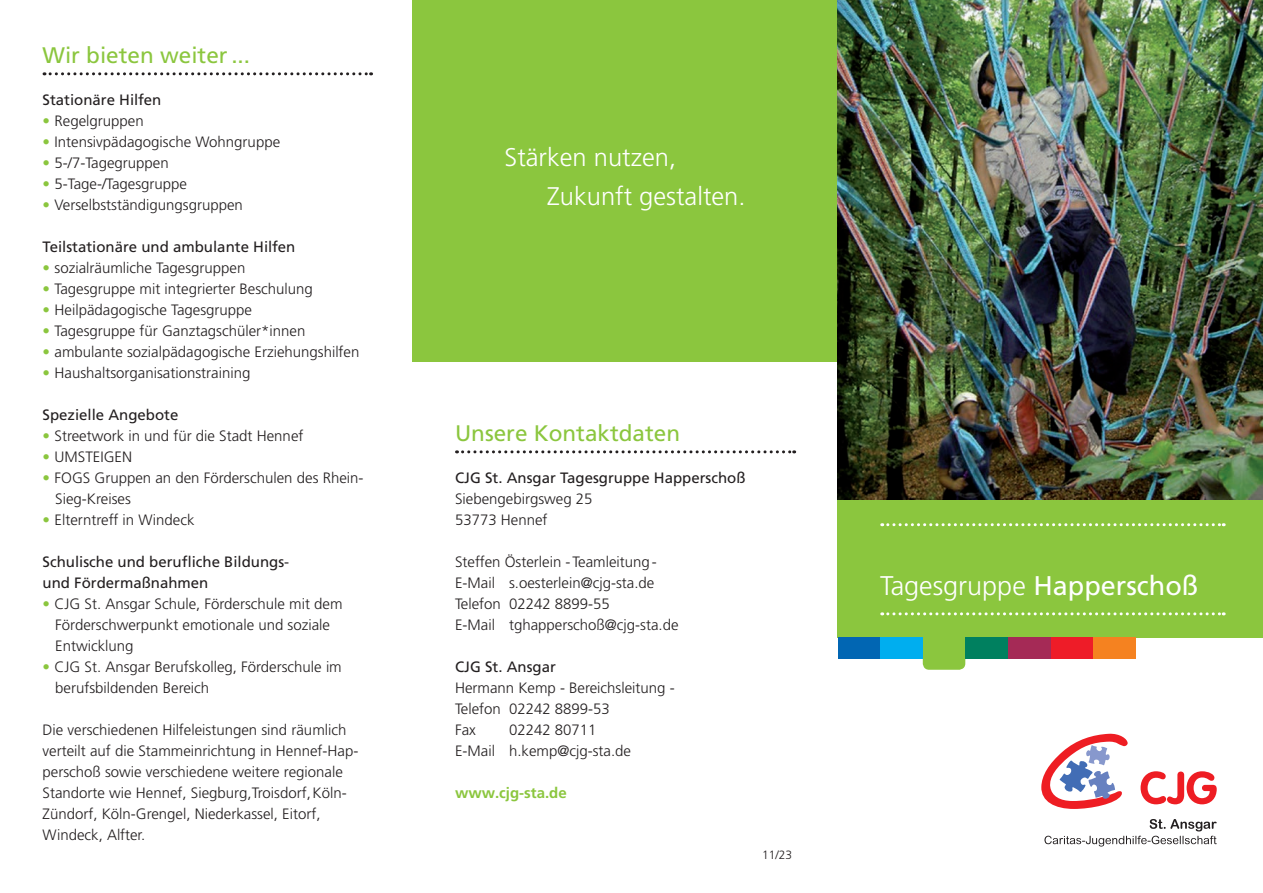
<style>
.page{position:relative;width:1263px;height:893px;background:#fff}
.page>*{position:absolute;margin:0;border:0;box-sizing:border-box;transform-origin:0 0}
.t1{font:300 27px "Frutiger LT Pro";color:#fff}
.t2{font:300 25.5px/39.2px "Frutiger LT Pro";color:#fff}
.t3{font:22.5px "Frutiger LT Pro";color:#8bc63e}
.t4{font:300 15px/21px "Frutiger LT Pro";color:#231f20}
.t5{font:15px/21px "Frutiger LT Pro";color:#231f20}
.t6{font:700 15px "Frutiger LT Pro";color:#8bc63e}
.t7{font:300 12px "Frutiger LT Pro";color:#231f20}
.s1{color:#8bc63e}
.s2{font-weight:400}
</style>
<div class="page">
<div style="left:412px;top:0;width:426px;height:361px;background:#8bc63e"></div>
<div style="left:838px;top:500px;width:425px;height:138px;background:#8bc63e"></div>
<img style="left:838px;top:0;width:425px;height:500px">
<div style="left:923px;top:638px;width:42px;height:32px;background:#8bc63e;border-radius:6px"></div>
<div style="left:838px;top:638px;width:42px;height:21px;background:#0166b3"></div>
<div style="left:880px;top:638px;width:43px;height:21px;background:#00aeef"></div>
<div style="left:923px;top:638px;width:42px;height:21px;background:#8bc63e"></div>
<div style="left:965px;top:638px;width:43px;height:21px;background:#00805f"></div>
<div style="left:1050px;top:638px;width:43px;height:21px;background:#ee1c28"></div>
<div style="left:1093px;top:638px;width:42px;height:21px;background:#f58220"></div>
<div style="left:1008px;top:638px;width:42px;height:21px;background:#a52a56"></div>
<svg style="left:1041px;top:733px;width:87px;height:76px"></svg>
<svg style="left:1140px;top:771px;width:77px;height:33px"></svg>
<svg style="left:1044px;top:819px;width:173px;height:27px"></svg>
<svg style="left:44px;top:72px;width:328px;height:3px"></svg>
<svg style="left:456px;top:450px;width:339px;height:3px"></svg>
<svg style="left:882px;top:523px;width:342px;height:3px"></svg>
<svg style="left:882px;top:612px;width:342px;height:3px"></svg>
<h3 class="t3" style="left:43px;top:42px;width:209px">Wir bieten weiter ...</h3>
<p class="t5" style="left:43px;top:89px;width:120px">Stationäre Hilfen</p>
<p class="t4" style="left:43px;top:110px;width:103px"><span class="s1">•</span> Regelgruppen</p>
<p class="t4" style="left:43px;top:131px;width:239px"><span class="s1">•</span> Intensivpädagogische Wohngruppe</p>
<p class="t4" style="left:43px;top:152px;width:128px"><span class="s1">•</span> 5-/7-Tagegruppen</p>
<p class="t4" style="left:43px;top:173px;width:146px"><span class="s1">•</span> 5-Tage-/Tagesgruppe</p>
<p class="t4" style="left:43px;top:194px;width:202px"><span class="s1">•</span> Verselbstständigungsgruppen</p>
<p class="t5" style="left:43px;top:236px;width:254px">Teilstationäre und ambulante Hilfen</p>
<p class="t4" style="left:43px;top:257px;width:204px"><span class="s1">•</span> sozialräumliche Tagesgruppen</p>
<p class="t4" style="left:43px;top:278px;width:272px"><span class="s1">•</span> Tagesgruppe mit integrierter Beschulung</p>
<p class="t4" style="left:43px;top:299px;width:211px"><span class="s1">•</span> Heilpädagogische Tagesgruppe</p>
<p class="t4" style="left:43px;top:320px;width:264px"><span class="s1">•</span> Tagesgruppe für Ganztagschüler*innen</p>
<p class="t4" style="left:43px;top:341px;width:318px"><span class="s1">•</span> ambulante sozialpädagogische Erziehungshilfen</p>
<p class="t4" style="left:43px;top:362px;width:209px"><span class="s1">•</span> Haushaltsorganisationstraining</p>
<p class="t5" style="left:43px;top:404px;width:137px">Spezielle Angebote</p>
<p class="t4" style="left:43px;top:425px;width:262px"><span class="s1">•</span> Streetwork in und für die Stadt Hennef</p>
<p class="t4" style="left:43px;top:446px;width:91px"><span class="s1">•</span> UMSTEIGEN</p>
<p class="t4" style="left:55px;top:467px;width:310px;text-indent:-13px"><span class="s1">•</span> FOGS Gruppen an den Förderschulen des Rhein-<br>Sieg-Kreises</p>
<p class="t4" style="left:43px;top:509px;width:154px"><span class="s1">•</span> Elterntreff in Windeck</p>
<p class="t5" style="left:43px;top:551px;width:248px">Schulische und berufliche Bildungs&shy;und Fördermaßnahmen</p>
<p class="t4" style="left:55px;top:593px;width:289px;text-indent:-13px"><span class="s1">•</span> CJG St. Ansgar Schule, Förderschule mit dem<br>Förderschwerpunkt emotionale und soziale<br>Entwicklung</p>
<p class="t4" style="left:55px;top:656px;width:288px;text-indent:-13px"><span class="s1">•</span> CJG St. Ansgar Berufskolleg, Förderschule im berufsbildenden Bereich</p>
<p class="t4" style="left:43px;top:719px;width:317px">Die verschiedenen Hilfeleistungen sind räumlich verteilt auf die Stammeinrichtung in Hennef-Hap&shy;perschoß sowie verschiedene weitere regionale Standorte wie Hennef, Siegburg,Troisdorf, Köln-Zündorf, Köln-Grengel, Niederkassel, Eitorf, Windeck, Alfter.</p>
<h2 class="t2" style="left:547px;top:138px;width:200px;text-indent:-43px">Stärken nutzen,<br>Zukunft gestalten.</h2>
<h3 class="t3" style="left:455px;top:420px;width:227px">Unsere Kontaktdaten</h3>
<p class="t5" style="left:455px;top:467px;width:292px">CJG St. Ansgar Tagesgruppe Happerschoß</p>
<p class="t4" style="left:455px;top:488px;width:139px">Siebengebirgsweg 25<br>53773 Hennef</p>
<p class="t4" style="left:455px;top:551px;width:225px">Steffen Österlein - Teamleitung-<br>E-Mail s.oesterlein@cjg-sta.de<br>Telefon 02242 8899-55<br>E-Mail tghapperschoß@cjg-sta.de</p>
<p class="t5" style="left:455px;top:656px;width:102px">CJG St. Ansgar</p>
<p class="t4" style="left:455px;top:677px;width:221px">Hermann Kemp - Bereichsleitung -<br>Telefon 02242 8899-53<br>Fax</p>
<p class="t4" style="left:455px;top:719px;width:178px;text-indent:54px">02242 80711<br>E-Mail h.kemp@cjg-sta.de</p>
<p class="t6" style="left:455px;top:784px;width:113px">www.cjg-sta.de</p>
<p class="t7" style="left:762px;top:848px;width:32px">11/23</p>
<h1 class="t1" style="left:880px;top:570px;width:320px">Tagesgruppe <span class="s2">Happerschoß</span></h1>
</div>
